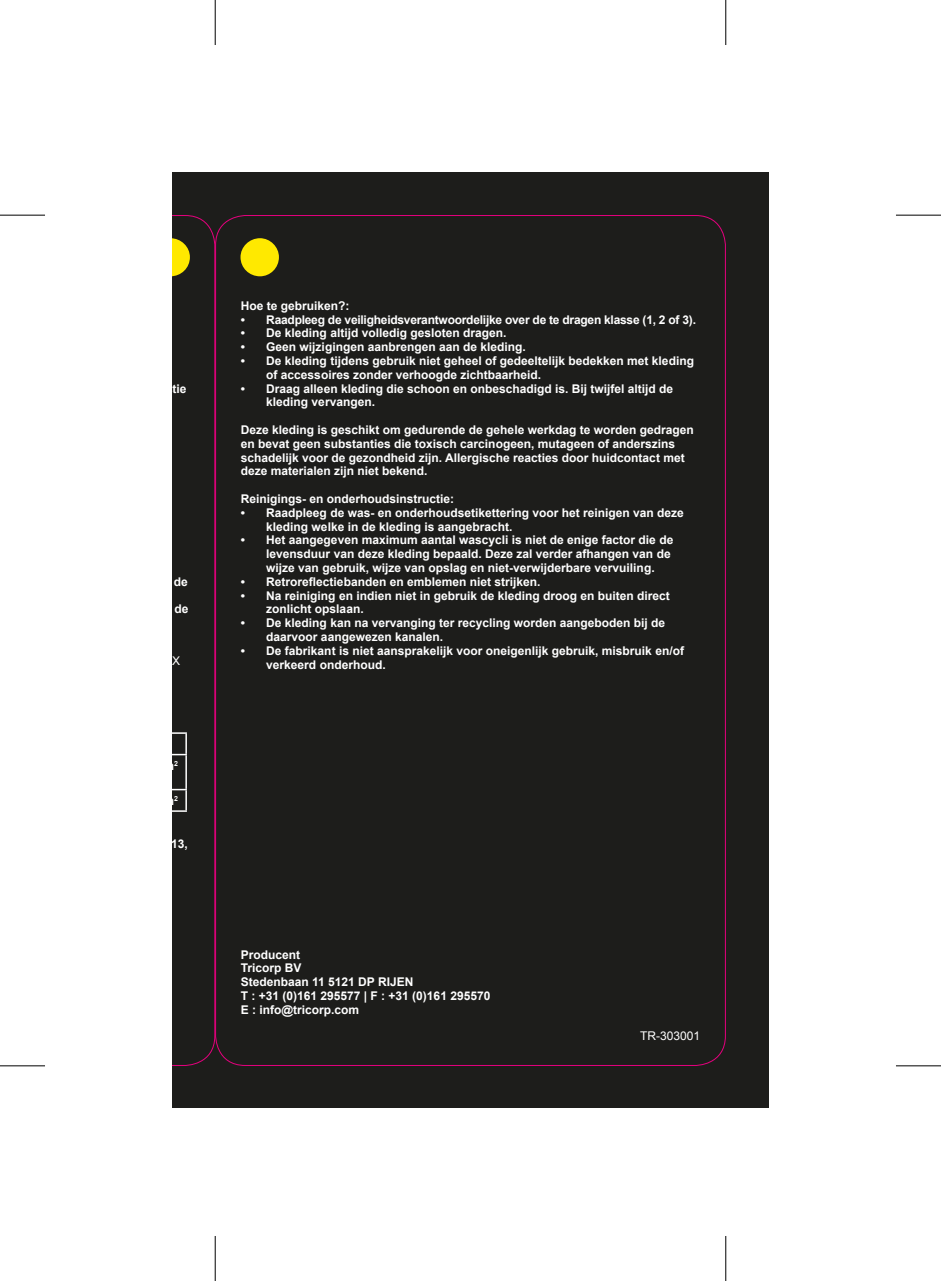
<style>
.page{position:relative;width:941px;height:1281px;background:#fff}
.page>*{position:absolute;margin:0;border:0;box-sizing:border-box;transform-origin:0 0}
.t1{font:700 12px/13.8px "Arial";color:#fff}
.t2{font:700 12px "Arial";letter-spacing:-.02em;color:#fff}
.t3{font:12px "Arial";color:#fff}
</style>
<div class="page">
<div style="left:173px;top:173px;width:595px;height:935px;background:#1d1d1b"></div>
<div style="left:240px;top:238px;width:39px;height:38px;background:#ffe900;border-radius:50%"></div>
<svg style="left:173px;top:215px;width:42px;height:850px"></svg>
<svg style="left:0;top:214px;width:45px;height:1px"></svg>
<svg style="left:896px;top:214px;width:44px;height:1px"></svg>
<svg style="left:214px;top:0;width:1px;height:45px"></svg>
<svg style="left:214px;top:1236px;width:1px;height:45px"></svg>
<svg style="left:726px;top:0;width:1px;height:45px"></svg>
<svg style="left:726px;top:1236px;width:1px;height:45px"></svg>
<hr style="left:0;top:215px;width:45px;height:1px;background:#000">
<hr style="left:895px;top:215px;width:45px;height:1px;background:#000">
<hr style="left:0;top:1065px;width:45px;height:1px;background:#000">
<hr style="left:895px;top:1065px;width:45px;height:1px;background:#000">
<hr style="left:215px;top:0;width:1px;height:45px;background:#000">
<hr style="left:215px;top:1236px;width:1px;height:45px;background:#000">
<hr style="left:725px;top:0;width:1px;height:45px;background:#000">
<hr style="left:725px;top:1236px;width:1px;height:45px;background:#000">
<p class="t3" style="left:172px;top:652px;width:10px">X</p>
<p class="t1" style="left:241px;top:299px;width:110px">Hoe te gebruiken?:</p>
<p class="t2" style="left:241px;top:311px;width:456px">• Raadpleeg de veiligheidsverantwoordelijke over de te dragen klasse (1, 2 of 3).</p>
<p class="t1" style="left:241px;top:326px;width:267px">• De kleding altijd volledig gesloten dragen.</p>
<p class="t1" style="left:241px;top:340px;width:286px">• Geen wijzigingen aanbrengen aan de kleding.</p>
<p class="t1" style="left:266px;top:354px;width:429px;text-indent:-26px">• De kleding tijdens gebruik niet geheel of gedeeltelijk bedekken met kleding of accessoires zonder verhoogde zichtbaarheid.</p>
<p class="t1" style="left:266px;top:382px;width:408px;text-indent:-26px">• Draag alleen kleding die schoon en onbeschadigd is. Bij twijfel altijd de kleding vervangen.</p>
<p class="t1" style="left:241px;top:423px;width:454px">Deze kleding is geschikt om gedurende de gehele werkdag te worden gedragen en bevat geen substanties die toxisch carcinogeen, mutageen of anderszins schadelijk voor de gezondheid zijn. Allergische reacties door huidcontact met deze materialen zijn niet bekend.</p>
<p class="t1" style="left:241px;top:492px;width:215px">Reinigings- en onderhoudsinstructie:</p>
<p class="t1" style="left:266px;top:506px;width:419px;text-indent:-26px">• Raadpleeg de was- en onderhoudsetikettering voor het reinigen van deze kleding welke in de kleding is aangebracht.</p>
<p class="t1" style="left:266px;top:533px;width:408px;text-indent:-26px">• Het aangegeven maximum aantal wascycli is niet de enige factor die de levensduur van deze kleding bepaald. Deze zal verder afhangen van de wijze van gebruik, wijze van opslag en niet-verwijderbare vervuiling.</p>
<p class="t1" style="left:241px;top:575px;width:301px">• Retroreflectiebanden en emblemen niet strijken.</p>
<p class="t1" style="left:266px;top:589px;width:405px;text-indent:-26px">• Na reiniging en indien niet in gebruik de kleding droog en buiten direct zonlicht opslaan.</p>
<p class="t1" style="left:266px;top:616px;width:400px;text-indent:-26px">• De kleding kan na vervanging ter recycling worden aangeboden bij de daarvoor aangewezen kanalen.</p>
<p class="t1" style="left:266px;top:644px;width:419px;text-indent:-26px">• De fabrikant is niet aansprakelijk voor oneigenlijk gebruik, misbruik en/of verkeerd onderhoud.</p>
<p class="t1" style="left:241px;top:947px;width:251px">Producent<br>Tricorp BV<br>Stedenbaan 11 5121 DP RIJEN<br>T : +31 (0)161 295577 | F : +31 (0)161 295570<br>E : info@tricorp.com</p>
<p class="t3" style="left:640px;top:1028px;width:62px">TR-303001</p>
</div>
